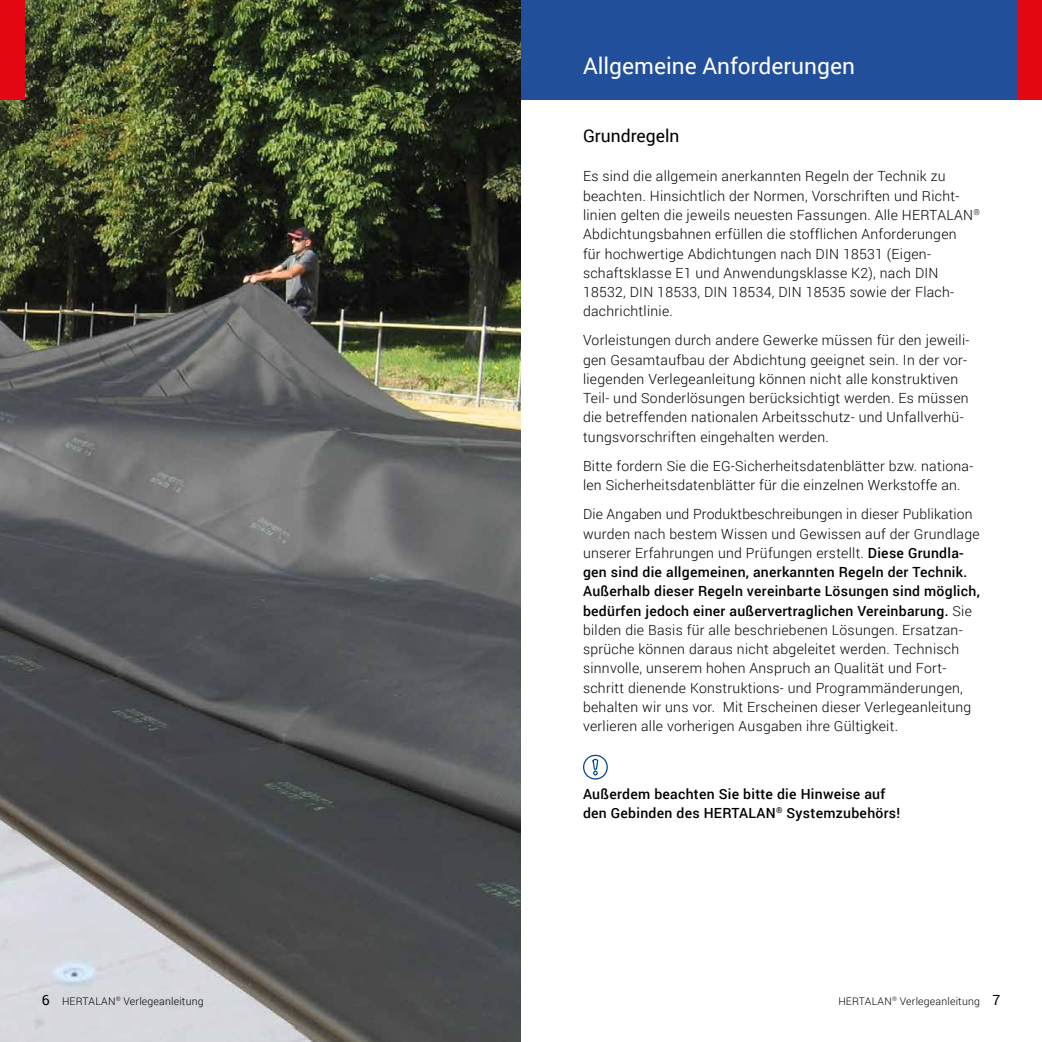
<style>
.page{position:relative;width:1042px;height:1042px;background:#fff}
.page>*{position:absolute;margin:0;border:0;box-sizing:border-box;transform-origin:0 0}
.t1{font:22.75px "Roboto";color:#fff}
.t2{font:17.5px "Roboto";color:#000}
.t3{font:300 14px/19.2px "Roboto";letter-spacing:.02em;color:#000}
.t4{font:500 14px/19.2px "Roboto";letter-spacing:.02em;color:#000}
.t5{font:300 10.5px "Roboto";letter-spacing:.02em;color:#000}
.s1{font-weight:500}
.s2{font-weight:400;font-size:14px}
</style>
<div class="page">
<div style="left:521px;top:0;width:514px;height:99px;background:#224f9b"></div>
<img style="left:0;top:0;width:521px;height:1042px">
<div style="left:1017px;top:0;width:25px;height:99px;background:#e30613"></div>
<div style="left:0;top:0;width:25px;height:99px;background:#e30613"></div>
<div style="left:583px;top:755px;width:25px;height:24px;border:1px solid #014694;border-radius:50%"></div>
<svg style="left:592px;top:754px;width:7px;height:22px"></svg>
<h1 class="t1" style="left:583px;top:50px;width:273px">Allgemeine Anforderungen</h1>
<p class="t2" style="left:583px;top:124px;width:98px">Grundregeln</p>
<p class="t3" style="left:583px;top:166px;width:398px">Es sind die allgemein anerkannten Regeln der Technik zu beachten. Hinsichtlich der Normen, Vorschriften und Richt&shy;linien gelten die jeweils neuesten Fassungen. Alle HERTALAN<sup>® </sup>Abdichtungsbahnen erfüllen die stofflichen Anforderungen<br>für hochwertige Abdichtungen nach DIN 18531 (Eigen&shy;schaftsklasse E1 und Anwendungsklasse K2), nach DIN 18532, DIN 18533, DIN 18534, DIN 18535 sowie der Flach&shy;dachrichtlinie.</p>
<p class="t3" style="left:583px;top:330px;width:388px">Vorleistungen durch andere Gewerke müssen für den jeweili&shy;gen Gesamtaufbau der Abdichtung geeignet sein. In der vor&shy;liegenden Verlegeanleitung können nicht alle konstruktiven Teil- und Sonderlösungen berücksichtigt werden. Es müssen die betreffenden nationalen Arbeitsschutz- und Unfallverhü&shy;tungsvorschriften eingehalten werden.</p>
<p class="t3" style="left:583px;top:456px;width:392px">Bitte fordern Sie die EG-Sicherheitsdatenblätter bzw. nationa&shy;len Sicherheitsdatenblätter für die einzelnen Werkstoffe an.</p>
<p class="t3" style="left:583px;top:504px;width:398px">Die Angaben und Produktbeschreibungen in dieser Publikation wurden nach bestem Wissen und Gewissen auf der Grundlage unserer Erfahrungen und Prüfungen erstellt. <span class="s1">Diese Grundla&shy;gen sind die allgemeinen, anerkannten Regeln der Technik.<br>Außerhalb dieser Regeln vereinbarte Lösungen sind möglich, bedürfen jedoch einer außervertraglichen Vereinbarung.</span> Sie bilden die Basis für alle beschriebenen Lösungen. Ersatzan&shy;sprüche können daraus nicht abgeleitet werden. Technisch sinnvolle, unserem hohen Anspruch an Qualität und Fort&shy;schritt dienende Konstruktions- und Programmänderungen, behalten wir uns vor. Mit Erscheinen dieser Verlegeanleitung verlieren alle vorherigen Ausgaben ihre Gültigkeit.</p>
<p class="t4" style="left:583px;top:783px;width:319px">Außerdem beachten Sie bitte die Hinweise auf den Gebinden des HERTALAN<sup>®</sup> Systemzubehörs!</p>
<p class="t5" style="left:42px;top:994px;width:163px"><span class="s2">6</span> HERTALAN<sup>®</sup> Verlegeanleitung</p>
<p class="t5" style="left:838px;top:994px;width:163px">HERTALAN<sup>®</sup> Verlegeanleitung <span class="s2">7</span></p>
</div>
